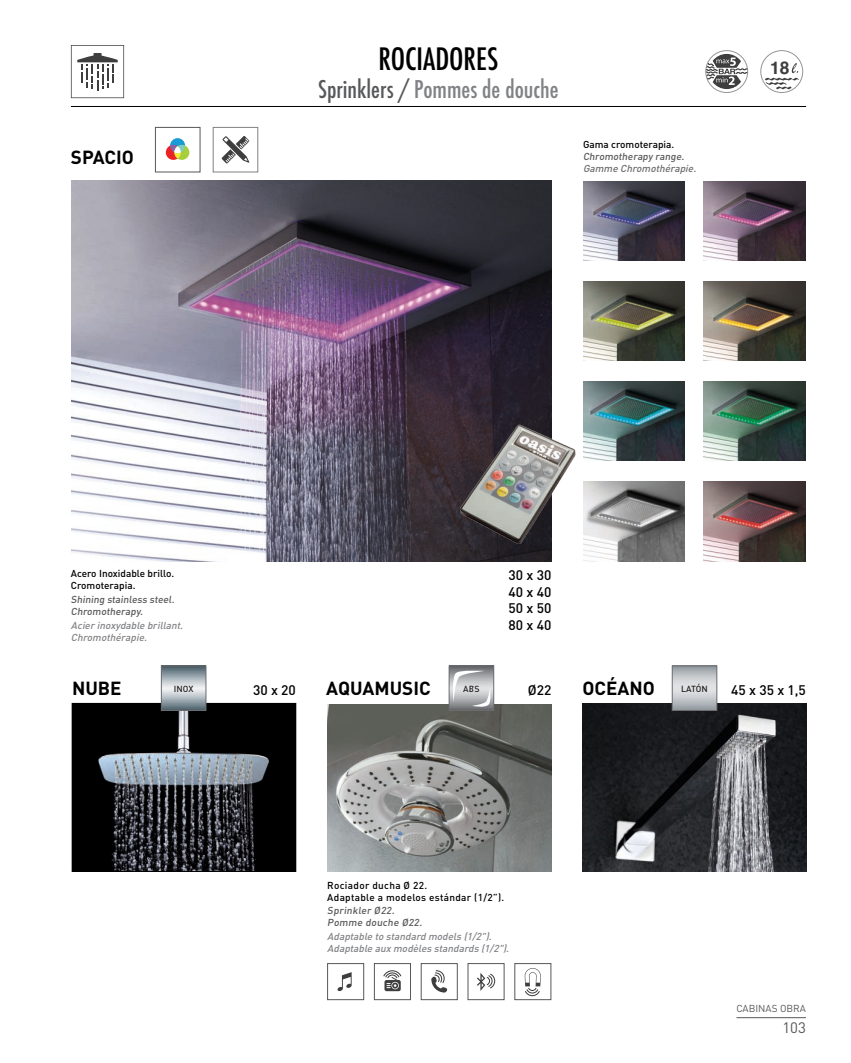
<style>
.page{position:relative;width:851px;height:1063px;background:#fff}
.page>*{position:absolute;margin:0;border:0;box-sizing:border-box;transform-origin:0 0}
.t1{font:500 condensed 30px "Futura";color:#000}
.t2{font:500 condensed 23.75px "Futura";color:#808285}
.t3{font:700 18.75px "DIN Pro";color:#000}
.t4{font:700 17.5px "Helvetica";color:#3e3e3f}
.t5{font:15px "DIN Pro";color:#57585a}
.t6{font:500 13.75px "DIN Pro";color:#000}
.t7{font:italic 500 10px "DIN Pro";color:#808285}
.t8{font:500 10px "DIN Pro";color:#57585a}
.t9{font:500 10px "DIN Pro";color:#000}
.t10{font:500 10px "DIN Pro";letter-spacing:.03em;color:#000}
.t11{font:italic 500 10px "DIN Pro";color:#6c6d70}
.t12{font:10px "DIN Pro";color:#57585a}
.t13{font:500 8.75px "DIN Pro";color:#231f20}
.s1{color:#57585a}
</style>
<div class="page">
<div style="left:155px;top:127px;width:45px;height:45px;background:#fff;border:1px solid #57585a"></div>
<div style="left:170px;top:138px;width:15px;height:15px;background:#199bd8;border-radius:50%"></div>
<div style="left:166px;top:145px;width:15px;height:15px;background:#ec2325;border-radius:50%"></div>
<div style="left:174px;top:145px;width:15px;height:15px;background:#a6ce3d;border-radius:50%"></div>
<svg style="left:174px;top:146px;width:7px;height:13px"></svg>
<svg style="left:170px;top:145px;width:15px;height:8px"></svg>
<img style="left:71px;top:181px;width:480px;height:380px">
<hr style="left:71px;top:106px;width:735px;height:1px;background:#000">
<svg style="left:71px;top:45px;width:53px;height:53px"></svg>
<img style="left:327px;top:704px;width:224px;height:167px">
<img style="left:582px;top:703px;width:224px;height:168px">
<img style="left:583px;top:181px;width:101px;height:79px">
<img style="left:583px;top:281px;width:101px;height:79px">
<img style="left:583px;top:382px;width:101px;height:79px">
<img style="left:583px;top:482px;width:101px;height:79px">
<img style="left:703px;top:181px;width:102px;height:79px">
<img style="left:703px;top:281px;width:102px;height:79px">
<img style="left:703px;top:382px;width:102px;height:79px">
<img style="left:703px;top:482px;width:102px;height:79px">
<img style="left:449px;top:416px;width:127px;height:133px">
<img style="left:74px;top:705px;width:220px;height:165px">
<div style="left:72px;top:703px;width:224px;height:169px;border:1px solid #000"></div>
<div style="left:760px;top:50px;width:42px;height:43px;border:1px solid #939598;border-radius:50%"></div>
<svg style="left:764px;top:63px;width:35px;height:27px"></svg>
<svg style="left:705px;top:51px;width:42px;height:42px"></svg>
<div style="left:705px;top:50px;width:42px;height:43px;border:1px solid #939598;border-radius:50%"></div>
<svg style="left:706px;top:54px;width:41px;height:35px"></svg>
<svg style="left:163px;top:668px;width:41px;height:41px;background:#a7b2b8"></svg>
<div style="left:161px;top:666px;width:45px;height:45px;border:1px solid #6c6d70"></div>
<svg style="left:450px;top:668px;width:42px;height:41px"></svg>
<div style="left:448px;top:666px;width:46px;height:45px;border:1px solid #6c6d70"></div>
<svg style="left:451px;top:669px;width:40px;height:39px;background:#bdbec0"></svg>
<svg style="left:673px;top:668px;width:42px;height:41px;background:#c4c7cb"></svg>
<div style="left:671px;top:666px;width:46px;height:45px;border:1px solid #6c6d70"></div>
<hr style="left:736px;top:1017px;width:69px;height:1px;background:#57585a">
<div style="left:213px;top:127px;width:45px;height:45px;background:#fff;border:1px solid #808285"></div>
<svg style="left:221px;top:136px;width:28px;height:28px"></svg>
<div style="left:327px;top:963px;width:37px;height:37px;background:#fff;border:1px solid #57585a"></div>
<svg style="left:337px;top:972px;width:14px;height:19px"></svg>
<div style="left:421px;top:963px;width:36px;height:37px;background:#fff;border:1px solid #57585a"></div>
<svg style="left:431px;top:970px;width:16px;height:23px"></svg>
<div style="left:467px;top:963px;width:37px;height:37px;background:#fff;border:1px solid #57585a"></div>
<svg style="left:477px;top:973px;width:18px;height:18px"></svg>
<div style="left:514px;top:963px;width:37px;height:37px;background:#fff;border:1px solid #57585a"></div>
<svg style="left:524px;top:968px;width:16px;height:28px"></svg>
<div style="left:374px;top:963px;width:37px;height:37px;background:#fff;border:1px solid #57585a"></div>
<svg style="left:383px;top:970px;width:18px;height:21px"></svg>
<p class="t3" style="left:71px;top:145px;width:65px">SPACIO</p>
<p class="t1" style="left:378px;top:40px;width:121px">ROCIADORES</p>
<p class="t2" style="left:318px;top:74px;width:242px"><span class="s1">Sprinklers /</span> Pommes de douche</p>
<p class="t9" style="left:583px;top:138px;width:93px">Gama cromoterapia.</p>
<p class="t8" style="left:583px;top:150px;width:104px">Chromotherapy range.</p>
<p class="t11" style="left:583px;top:162px;width:117px">Gamme Chromothérapie.</p>
<p class="t4" style="left:770px;top:53px;width:21px">18</p>
<p class="t9" style="left:71px;top:567px;width:105px">Acero Inoxidable brillo.</p>
<p class="t9" style="left:71px;top:579px;width:66px">Cromoterapia.</p>
<p class="t8" style="left:71px;top:593px;width:107px">Shining stainless steel.</p>
<p class="t8" style="left:71px;top:605px;width:75px">Chromotherapy.</p>
<p class="t7" style="left:71px;top:618px;width:116px">Acierinoxydable brillant.</p>
<p class="t7" style="left:71px;top:630px;width:80px">Chromothérapie.</p>
<p class="t6" style="left:508px;top:566px;width:44px">30 x 30</p>
<p class="t6" style="left:508px;top:582px;width:44px">40 x 40</p>
<p class="t6" style="left:508px;top:599px;width:44px">50 x 50</p>
<p class="t6" style="left:508px;top:615px;width:44px">80 x 40</p>
<p class="t3" style="left:326px;top:676px;width:106px">AQUAMUSIC</p>
<p class="t3" style="left:582px;top:676px;width:74px">OCÉANO</p>
<p class="t3" style="left:72px;top:676px;width:51px">NUBE</p>
<p class="t6" style="left:253px;top:681px;width:44px">30 x 20</p>
<p class="t6" style="left:527px;top:681px;width:25px">Ø22</p>
<p class="t6" style="left:731px;top:681px;width:76px">45 x 35 x 1,5</p>
<p class="t13" style="left:174px;top:683px;width:21px">INOX</p>
<p class="t13" style="left:463px;top:683px;width:18px">ABS</p>
<p class="t13" style="left:681px;top:683px;width:28px">LATÓN</p>
<p class="t10" style="left:327px;top:878px;width:101px">Rociador ducha Ø 22.</p>
<p class="t10" style="left:327px;top:890px;width:178px">Adaptable a modelos estándar (1/2”).</p>
<p class="t8" style="left:327px;top:904px;width:71px">Sprinkler Ø22.</p>
<p class="t8" style="left:327px;top:916px;width:98px">Pomme douche Ø22.</p>
<p class="t7" style="left:327px;top:930px;width:169px">Adaptable to standard models(1/2").</p>
<p class="t7" style="left:327px;top:942px;width:186px">Adaptable auxmodèlesstandards(1/2").</p>
<p class="t12" style="left:736px;top:1002px;width:71px">CABINAS OBRA</p>
<p class="t5" style="left:782px;top:1018px;width:25px">103</p>
</div>
